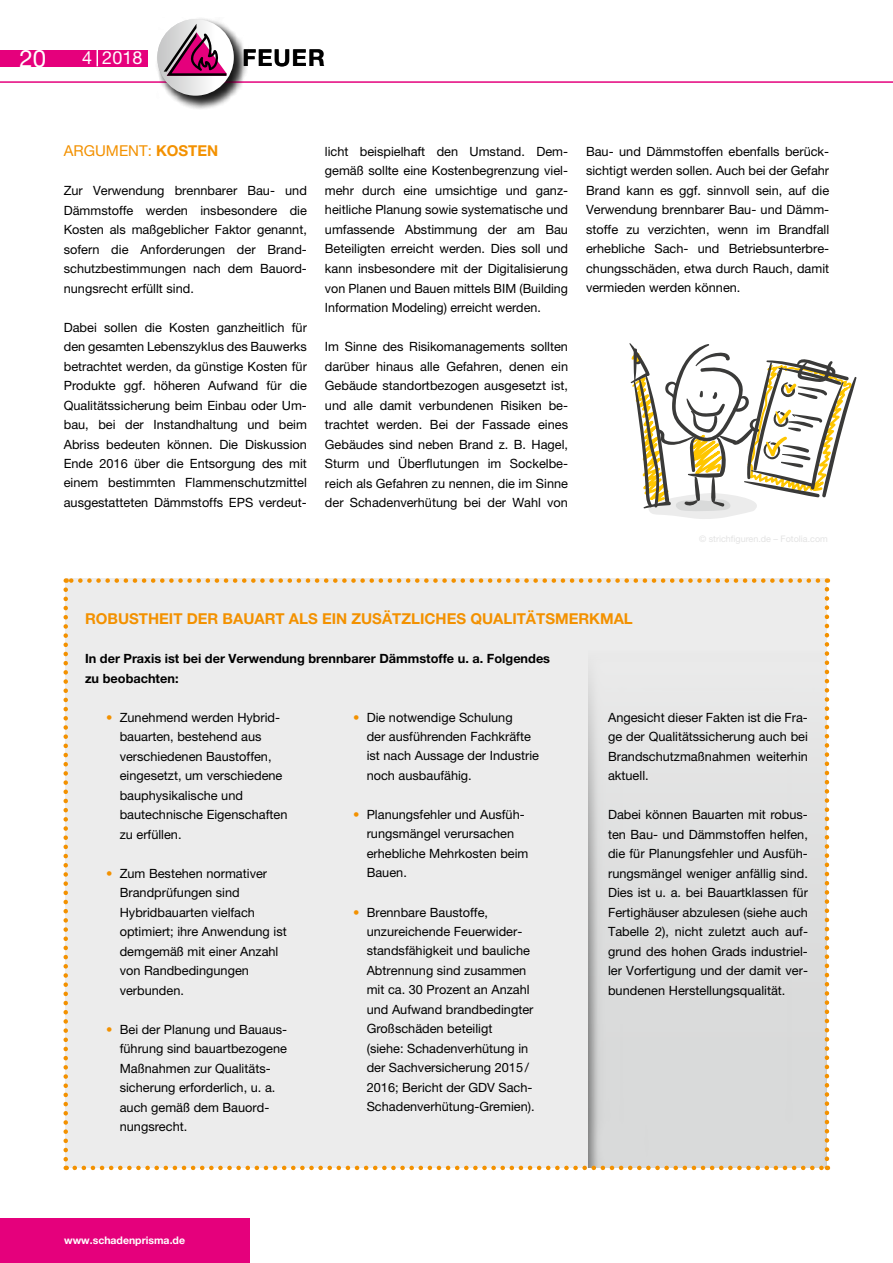
<style>
.page{position:relative;width:893px;height:1263px;background:#fff}
.page>*{position:absolute;margin:0;border:0;box-sizing:border-box;transform-origin:0 0}
.t1{font:24px "Helvetica Neue";color:#fff}
.t2{font:700 23.25px "Helvetica Neue";letter-spacing:.05em;color:#000}
.t3{font:18px "Helvetica Neue";color:#fff}
.t4{font:700 15px "Helvetica Neue";color:#f39100}
.t5{font:15px "Helvetica Neue";color:#f39100}
.t6{font:12.75px/19.5px "Helvetica Neue";color:#000;text-align:justify}
.t7{font:700 12.75px/19.5px "Helvetica Neue";color:#000}
.t8{font:700 10.5px "Helvetica Neue";color:#fff}
.s1{font-weight:700}
.s2{color:#f39100}
</style>
<div class="page">
<svg style="left:629px;top:343px;width:228px;height:176px"></svg>
<div style="left:66px;top:578px;width:761px;height:590px;background:#ececec"></div>
<div style="left:575px;top:640px;width:264px;height:528px;background:#000;opacity:.5"></div>
<hr style="left:0;top:82px;width:893px;height:1px;background:#e5007c">
<div style="left:0;top:50px;width:148px;height:16px;background:#e5007c"></div>
<svg style="left:97px;top:50px;width:1px;height:16px"></svg>
<div style="left:155px;top:17px;width:94px;height:94px;background:#000;opacity:.7"></div>
<svg style="left:157px;top:19px;width:77px;height:77px"></svg>
<svg style="left:164px;top:24px;width:62px;height:52px"></svg>
<div style="left:0;top:1219px;width:249px;height:44px;background:#e5007c"></div>
<svg style="left:63px;top:590px;width:5px;height:580px"></svg>
<svg style="left:75px;top:1166px;width:753px;height:4px"></svg>
<svg style="left:825px;top:578px;width:4px;height:581px"></svg>
<svg style="left:66px;top:578px;width:752px;height:5px"></svg>
<h1 class="t1" style="left:20px;top:44px;width:28px">20</h1>
<h3 class="t3" style="left:82px;top:47px;width:62px">4 2018</h3>
<h2 class="t2" style="left:242px;top:43px;width:84px">FEUER</h2>
<p class="t5" style="left:64px;top:142px;width:156px">ARGUMENT: <span class="s1">KOSTEN</span></p>
<p class="t6" style="left:64px;top:181px;width:245px">Zur Verwendung brennbarer Bau- und Dämmstoffe werden insbesondere die Kosten als maßgeblicher Faktor genannt, sofern die Anforderungen der Brand&shy;schutzbestimmungen nach dem Bauord&shy;nungsrecht erfüllt sind.</p>
<p class="t6" style="left:64px;top:317px;width:245px">Dabei sollen die Kosten ganzheitlich für den gesamten Lebenszyklus des Bauwerks betrachtet werden, da günstige Kosten für Produkte ggf. höheren Aufwand für die Qualitätssicherung beim Einbau oder Um&shy;bau, bei der Instandhaltung und beim Abriss bedeuten können. Die Diskussion Ende 2016 über die Entsorgung des mit einem bestimmten Flammenschutzmittel ausgestatteten Dämmstoffs EPS verdeut-</p>
<p class="t6" style="left:325px;top:141px;width:245px">licht beispielhaft den Umstand. Dem&shy;gemäß sollte eine Kostenbegrenzung viel&shy;mehr durch eine umsichtige und ganz&shy;heitliche Planung sowie systematische und umfassende Abstimmung der am Bau Beteiligten erreicht werden. Dies soll und kann insbesondere mit der Digitalisierung von Planen und Bauen mittels BIM (Building Information Modeling) erreicht werden.</p>
<p class="t6" style="left:325px;top:337px;width:245px">Im Sinne des Risikomanagements sollten darüber hinaus alle Gefahren, denen ein Gebäude standortbezogen ausgesetzt ist, und alle damit verbundenen Risiken be&shy;trachtet werden. Bei der Fassade eines Gebäudes sind neben Brand z. B. Hagel, Sturm und Überflutungen im Sockelbe&shy;reich als Gefahren zu nennen, die im Sinne der Schadenverhütung bei der Wahl von</p>
<p class="t6" style="left:586px;top:142px;width:245px">Bau- und Dämmstoffen ebenfalls berück&shy;sichtigt werden sollen. Auch bei der Gefahr Brand kann es ggf. sinnvoll sein, auf die Verwendung brennbarer Bau- und Dämm&shy;stoffe zu verzichten, wenn im Brandfall erhebliche Sach- und Betriebsunterbre&shy;chungsschäden, etwa durch Rauch, damit vermieden werden können.</p>
<p class="t4" style="left:85px;top:609px;width:549px">ROBUSTHEIT DER BAUART ALS EIN ZUSÄTZLICHES QUALITÄTSMERKMAL</p>
<p class="t7" style="left:85px;top:648px;width:467px">In der Praxis ist bei der Verwendung brennbarer Dämmstoffe u. a. Folgendes zu beobachten:</p>
<p class="t6" style="left:120px;top:707px;width:169px;text-align:left;text-indent:-13px"><span class="s2">•</span> Zunehmend werden Hybrid&shy;bauarten, bestehend aus verschiedenen Baustoffen, eingesetzt, um verschiedene bauphysikalische und bautechnische Eigenschaften zu erfüllen.</p>
<p class="t6" style="left:120px;top:863px;width:168px;text-align:left;text-indent:-13px"><span class="s2">•</span> Zum Bestehen normativer<br>Brandprüfungen sind<br>Hybridbauarten vielfach optimiert; ihre Anwendung ist demgemäß mit einer Anzahl von Randbedingungen verbunden.</p>
<p class="t6" style="left:120px;top:1019px;width:169px;text-align:left;text-indent:-13px"><span class="s2">•</span> Bei der Planung und Bauaus&shy;führung sind bauartbezogene<br>Maßnahmen zur Qualitäts&shy;sicherung erforderlich, u. a. auch gemäß dem Bauord&shy;nungsrecht.</p>
<p class="t6" style="left:367px;top:707px;width:174px;text-align:left;text-indent:-13px"><span class="s2">•</span> Die notwendige Schulung<br>der ausführenden Fachkräfte ist nach Aussage der Industrie noch ausbaufähig.</p>
<p class="t6" style="left:367px;top:804px;width:163px;text-align:left;text-indent:-13px"><span class="s2">•</span> Planungsfehler und Ausfüh&shy;rungsmängel verursachen erhebliche Mehrkosten beim<br>Bauen.</p>
<p class="t6" style="left:367px;top:902px;width:169px;text-align:left;text-indent:-13px"><span class="s2">•</span> Brennbare Baustoffe, unzureichende Feuerwider&shy;standsfähigkeit und bauliche<br>Abtrennung sind zusammen mit ca. 30 Prozent an Anzahl und Aufwand brandbedingter<br>Großschäden beteiligt<br>(siehe: Schadenverhütung in der Sachversicherung 2015/<br>2016; Bericht der GDV Sach-<br>Schadenverhütung-Gremien).</p>
<p class="t6" style="left:608px;top:707px;width:201px">Angesicht dieser Fakten ist die Fra&shy;ge der Qualitätssicherung auch bei Brandschutzmaßnahmen weiterhin aktuell.</p>
<p class="t6" style="left:608px;top:805px;width:201px">Dabei können Bauarten mit robus&shy;ten Bau- und Dämmstoffen helfen, die für Planungsfehler und Ausfüh&shy;rungsmängel weniger anfällig sind.<br>Dies ist u. a. bei Bauartklassen für Fertighäuser abzulesen (siehe auch Tabelle 2), nicht zuletzt auch auf&shy;grund des hohen Grads industriel&shy;ler Vorfertigung und der damit ver&shy;bundenen Herstellungsqualität.</p>
<p class="t8" style="left:64px;top:1233px;width:122px">www.schadenprisma.de</p>
</div>
